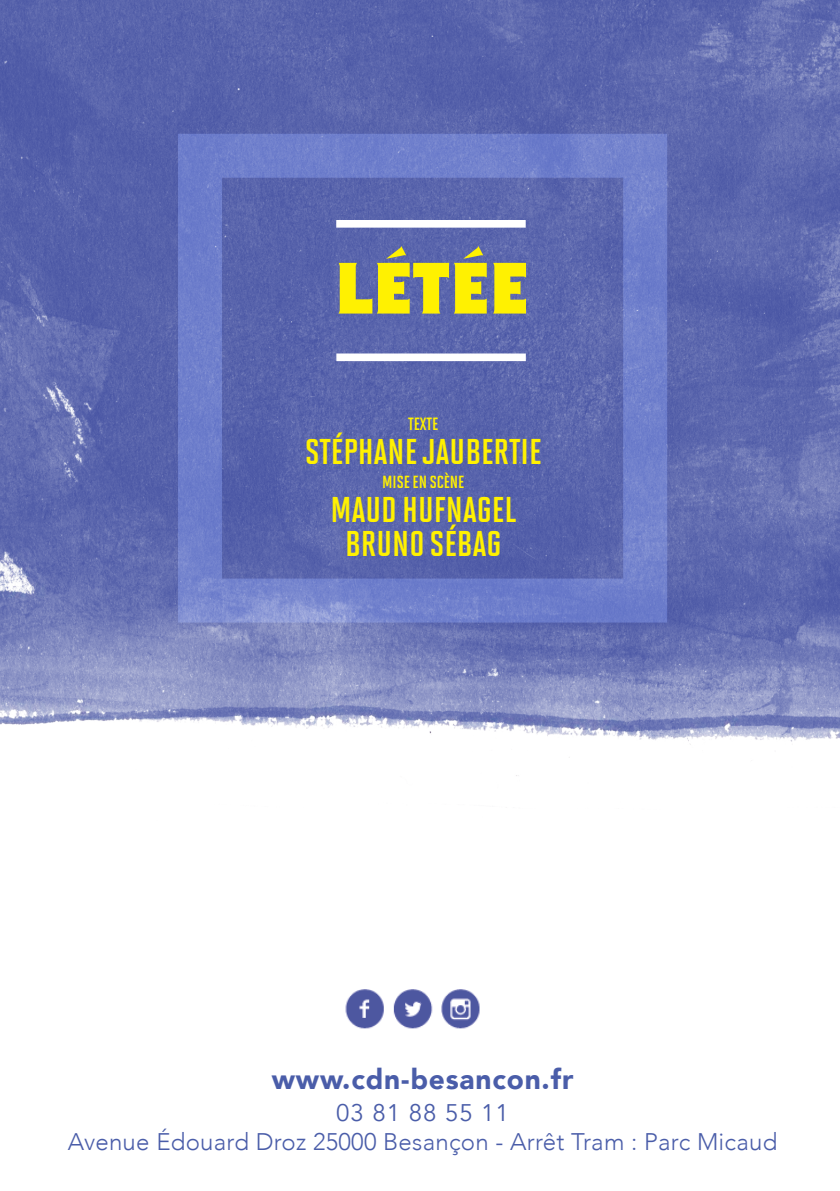
<style>
.page{position:relative;width:840px;height:1191px;background:#fff}
.page>*{position:absolute;margin:0;border:0;box-sizing:border-box;transform-origin:0 0}
.t1{font:900 76px "Serif Gothic EF";color:#fff101}
.t2{font:35.8px "Solano Gothic MVB Bd Cap";color:#fff101}
.t3{font:900 28px "Avenir";letter-spacing:.03em;color:#4a5da9}
.t4{font:300 24px "Avenir";letter-spacing:.01em;color:#4a5da9}
.t5{font:24px "Avenir";letter-spacing:.04em;color:#4a5da9}
.t6{font:17.8px "Solano Gothic MVB Bd Cap";color:#fff101}
.t7{font:17.6px "Solano Gothic MVB Bd Cap";color:#fff101}
</style>
<div class="page">
<img style="left:0;top:0;width:839px;height:776px">
<svg style="left:178px;top:134px;width:488px;height:488px;background:#6370b8"></svg>
<img style="left:345px;top:989px;width:135px;height:40px">
<p class="t1" style="left:334px;top:244px;width:195px">LÉTÉE</p>
<p class="t6" style="left:408px;top:414px;width:32px">TEXTE</p>
<p class="t2" style="left:305px;top:431px;width:238px">STÉPHANE JAUBERTIE</p>
<p class="t7" style="left:382px;top:472px;width:84px">MISE EN SCÈNE</p>
<p class="t2" style="left:330px;top:490px;width:187px">MAUD HUFNAGEL</p>
<p class="t2" style="left:345px;top:524px;width:158px">BRUNO SÉBAG</p>
<p class="t3" style="left:271px;top:1055px;width:303px">www.cdn-besancon.fr</p>
<p class="t5" style="left:336px;top:1098px;width:174px">03 81 88 55 11</p>
<p class="t4" style="left:68px;top:1127px;width:710px">Avenue Édouard Droz 25000 Besançon - Arrêt Tram : Parc Micaud</p>
</div>
